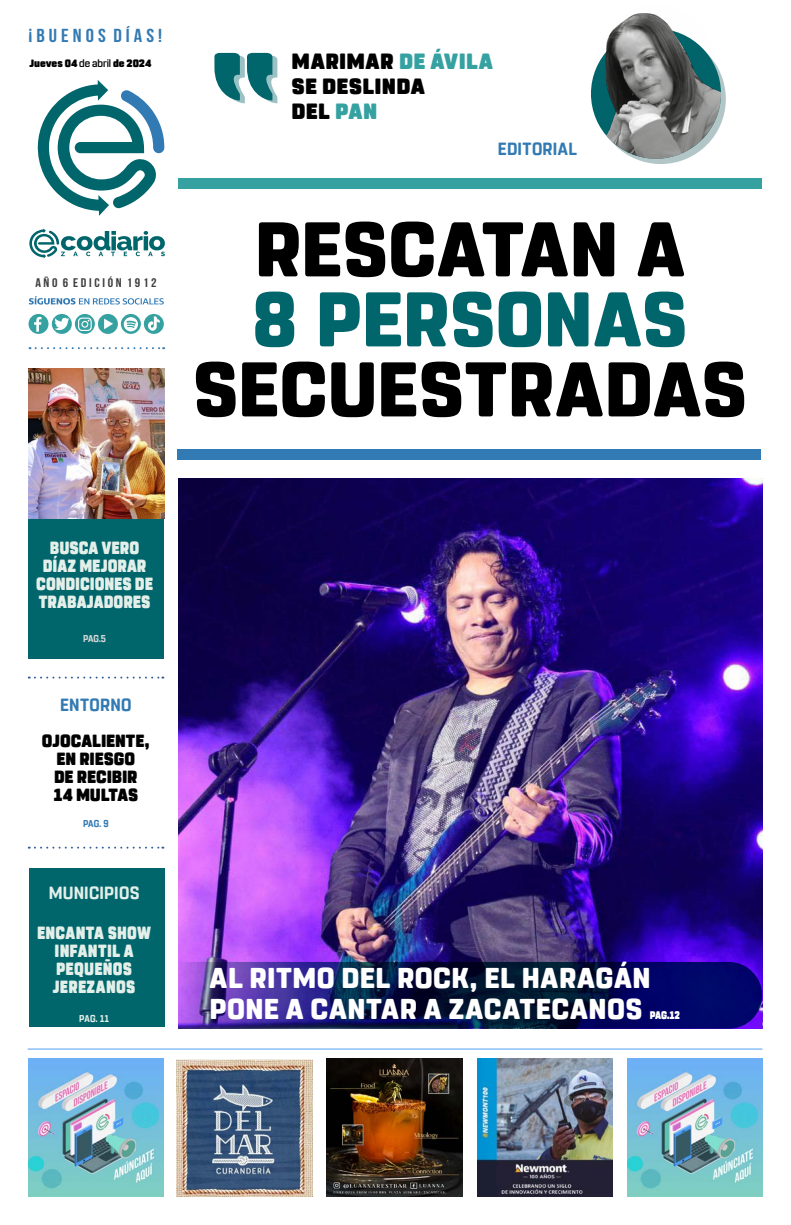
<style>
.page{position:relative;width:791px;height:1225px;background:#fff}
.page>*{position:absolute;margin:0;border:0;box-sizing:border-box;transform-origin:0 0}
.t1{font:800 77px "Rohn Rounded";letter-spacing:.005em;color:#000}
.t2{font:800 77px "Rohn Rounded";letter-spacing:.005em;color:#00666c}
.t3{font:800 28.6px/31px "Rohn Rounded";letter-spacing:.02em;color:#fff}
.t4{font:900 22px/25px "Rohn Rounded";letter-spacing:.01em;color:#000}
.t5{font:18.8px "Bebas Neue";color:#327ab3;scale:1.1 1}
.t6{font:900 17.6px/18px "Rohn Rounded";letter-spacing:.005em;color:#e4efe9;text-align:center;scale:.87 1}
.t7{font:900 17.6px/18px "Rohn Rounded";letter-spacing:.005em;color:#e4efe9;text-align:center;scale:.86 1}
.t8{font:900 17.6px/18px "Rohn Rounded";letter-spacing:-.005em;color:#000;text-align:center;scale:.95 1}
.t9{font:700 17.6px "Rohn Rounded";letter-spacing:.02em;color:#327ab3;scale:.95 1}
.t10{font:700 17.6px "Rohn Rounded";letter-spacing:.01em;color:#e4efe9;scale:.95 1}
.t11{font:12.5px "Bebas Neue";color:#3d3d3d;scale:1.1 1}
.t12{font:900 11px "Rohn Rounded";color:#fff;scale:.85 1}
.t13{font:900 10.5px "Rohn Rounded";letter-spacing:-.005em;color:#000}
.t14{font:700 9.9px "Rohn Rounded";color:#e4efe9;scale:.91 1}
.t15{font:700 9.9px "Rohn Rounded";color:#d9d9d9;scale:.9 1}
.t16{font:700 9.9px "Rohn Rounded";color:#327ab3;scale:.91 1}
.s1{font-weight:500}
.s2{color:#36a1a1}
</style>
<div class="page">
<hr style="left:28px;top:1048px;width:734px;height:1px;background:#4f9ef0">
<img style="left:477px;top:1058px;width:136px;height:138px">
<img style="left:28px;top:1058px;width:135px;height:138px">
<img style="left:628px;top:1058px;width:135px;height:138px">
<img style="left:327px;top:1058px;width:136px;height:138px">
<img style="left:177px;top:1059px;width:135px;height:137px">
<div style="left:28px;top:518px;width:136px;height:140px;background:#00666c"></div>
<div style="left:29px;top:868px;width:135px;height:158px;background:#00666c"></div>
<svg style="left:596px;top:34px;width:130px;height:130px"></svg>
<svg style="left:37px;top:80px;width:127px;height:136px"></svg>
<div style="left:179px;top:178px;width:583px;height:10px;background:#36a1a1"></div>
<div style="left:178px;top:450px;width:583px;height:10px;background:#327ab3"></div>
<svg style="left:29px;top:296px;width:135px;height:8px"></svg>
<svg style="left:30px;top:347px;width:134px;height:2px"></svg>
<div style="left:29px;top:314px;width:20px;height:20px;background:#36a1a1;border-radius:50%"></div>
<svg style="left:34px;top:317px;width:8px;height:15px"></svg>
<svg style="left:52px;top:314px;width:20px;height:20px"></svg>
<svg style="left:54px;top:318px;width:15px;height:12px"></svg>
<svg style="left:75px;top:314px;width:20px;height:20px"></svg>
<svg style="left:78px;top:317px;width:14px;height:14px"></svg>
<div style="left:98px;top:314px;width:20px;height:20px;background:#36a1a1;border-radius:50%"></div>
<svg style="left:121px;top:314px;width:20px;height:20px"></svg>
<div style="left:144px;top:314px;width:20px;height:20px;background:#36a1a1;border-radius:50%"></div>
<svg style="left:104px;top:318px;width:9px;height:11px"></svg>
<svg style="left:124px;top:317px;width:14px;height:14px"></svg>
<svg style="left:148px;top:316px;width:12px;height:15px"></svg>
<svg style="left:214px;top:53px;width:63px;height:50px"></svg>
<img style="left:591px;top:13px;width:130px;height:146px">
<svg style="left:29px;top:676px;width:134px;height:2px"></svg>
<svg style="left:29px;top:846px;width:134px;height:2px"></svg>
<img style="left:28px;top:368px;width:136px;height:150px">
<svg style="left:29px;top:228px;width:136px;height:30px"></svg>
<img style="left:178px;top:478px;width:584px;height:550px">
<svg style="left:179px;top:962px;width:583px;height:66px;background:#171961"></svg>
<p class="t5" style="left:29px;top:26px;width:123px">¡ B U E N O S D Í A S !</p>
<p class="t13" style="left:30px;top:57px;width:123px">Jueves 04 <span class="s1">de abril</span> de 2024</p>
<p class="t11" style="left:35px;top:276px;width:112px">A Ñ O 6 E D I C I Ó N 1 9 1 2</p>
<p class="t4" style="left:292px;top:49px;width:203px">MARIMAR <span class="s2">DE ÁVILA<br></span>SE DESLINDA<br>DEL <span class="s2">PAN</span></p>
<p class="t9" style="left:498px;top:139px;width:84px">EDITORIAL</p>
<h1 class="t1" style="left:255px;top:205px;width:431px">RESCATAN A</h1>
<h1 class="t2" style="left:252px;top:275px;width:436px">8 PERSONAS</h1>
<h1 class="t1" style="left:193px;top:345px;width:556px">SECUESTRADAS</h1>
<p class="t6" style="left:36px;top:539px;width:136px">BUSCA VERO<br>DÍAZ MEJORAR<br>CONDICIONES DE<br>TRABAJADORES</p>
<p class="t15" style="left:83px;top:632px;width:27px">PAG.5</p>
<p class="t9" style="left:60px;top:695px;width:76px">ENTORNO</p>
<p class="t8" style="left:42px;top:731px;width:115px">OJOCALIENTE,<br>EN RIESGO<br>DE RECIBIR<br>14 MULTAS</p>
<p class="t16" style="left:83px;top:817px;width:30px">PAG. 9</p>
<p class="t10" style="left:49px;top:883px;width:97px">MUNICIPIOS</p>
<p class="t7" style="left:37px;top:924px;width:134px">ENCANTA SHOW<br>INFANTIL A<br>PEQUEÑOS<br>JEREZANOS</p>
<p class="t14" style="left:79px;top:1012px;width:34px">PAG. 11</p>
<p class="t3" style="left:209px;top:962px;width:443px">AL RITMO DEL ROCK, EL HARAGÁN<br>PONE A CANTAR A ZACATECANOS</p>
<p class="t12" style="left:650px;top:1008px;width:37px">PAG.12</p>
</div>
